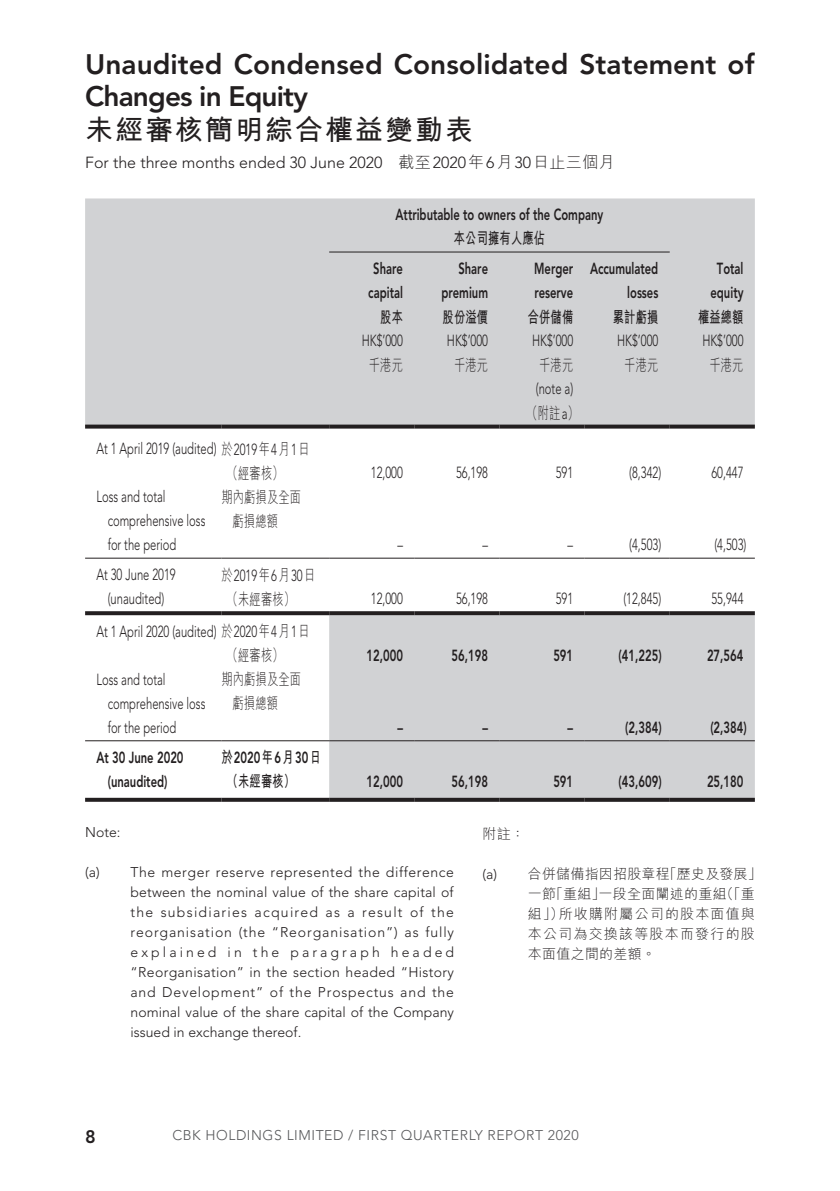
<style>
.page{position:relative;width:840px;height:1191px;background:#fff}
.page>*{position:absolute;margin:0;border:0;box-sizing:border-box;transform-origin:0 0}
.t1{font:800 28px/32px "Avenir LT Std";color:#231f20}
.t2{font:700 28px "M Hei HK";letter-spacing:.07em;color:#231f20}
.t3{font:800 18px "Avenir LT Std";color:#231f20}
._50_Table_txt{font:300 16px "Avenir LT Std";color:#231f20;scale:.7 1}
._50_Table_txt-2{font:800 16px "Avenir LT Std";color:#231f20;scale:.7 1}
._50_Table_txt-3{font:300 16px "M Hei HK";letter-spacing:.02em;color:#231f20;scale:.7 1}
._50_Table_txt-4{font:300 16px "Avenir LT Std";color:#231f20}
._50_Table_txt-5{font:700 16px "M Hei HK";letter-spacing:.02em;color:#231f20;scale:.7 1}
._06_Notes_E{font:300 14px/20px "Avenir LT Std";color:#231f20;text-align:justify}
._006_Notes_C{font:300 14px/20px "M Hei HK";letter-spacing:.02em;color:#231f20}
.t4{font:300 14px "Avenir LT Std";letter-spacing:.04em;color:#57585a}
.s1{font-family:"M Hei HK"}
.s2{font-family:"Avenir LT Std"}
.s3{font-family:"M Hei HK";font-weight:700}
</style>
<div class="page">
<svg style="left:85px;top:198px;width:669px;height:599px;fill:#d1d2d4"></svg>
<svg style="left:85px;top:424px;width:136px;height:4px"></svg>
<svg style="left:221px;top:424px;width:108px;height:4px"></svg>
<svg style="left:329px;top:424px;width:85px;height:4px"></svg>
<svg style="left:414px;top:424px;width:85px;height:4px"></svg>
<svg style="left:499px;top:424px;width:85px;height:4px"></svg>
<svg style="left:584px;top:424px;width:85px;height:4px"></svg>
<svg style="left:669px;top:424px;width:85px;height:4px"></svg>
<hr style="left:329px;top:251px;width:340px;height:1px;background:#231f20">
<hr style="left:85px;top:557px;width:136px;height:1px;background:#231f20">
<hr style="left:221px;top:557px;width:108px;height:1px;background:#231f20">
<hr style="left:329px;top:557px;width:85px;height:1px;background:#231f20">
<hr style="left:414px;top:557px;width:85px;height:1px;background:#231f20">
<hr style="left:499px;top:557px;width:85px;height:1px;background:#231f20">
<hr style="left:584px;top:557px;width:85px;height:1px;background:#231f20">
<hr style="left:669px;top:557px;width:85px;height:1px;background:#231f20">
<svg style="left:85px;top:611px;width:136px;height:4px"></svg>
<svg style="left:221px;top:611px;width:108px;height:4px"></svg>
<svg style="left:329px;top:611px;width:85px;height:4px"></svg>
<svg style="left:414px;top:611px;width:85px;height:4px"></svg>
<svg style="left:499px;top:611px;width:85px;height:4px"></svg>
<svg style="left:584px;top:611px;width:85px;height:4px"></svg>
<svg style="left:669px;top:611px;width:85px;height:4px"></svg>
<hr style="left:85px;top:740px;width:136px;height:1px;background:#231f20">
<hr style="left:221px;top:740px;width:108px;height:1px;background:#231f20">
<hr style="left:329px;top:740px;width:85px;height:1px;background:#231f20">
<hr style="left:414px;top:740px;width:85px;height:1px;background:#231f20">
<hr style="left:499px;top:740px;width:85px;height:1px;background:#231f20">
<hr style="left:584px;top:740px;width:85px;height:1px;background:#231f20">
<hr style="left:669px;top:740px;width:85px;height:1px;background:#231f20">
<svg style="left:85px;top:797px;width:136px;height:4px"></svg>
<svg style="left:221px;top:797px;width:108px;height:4px"></svg>
<svg style="left:329px;top:797px;width:85px;height:4px"></svg>
<svg style="left:414px;top:797px;width:85px;height:4px"></svg>
<svg style="left:499px;top:797px;width:85px;height:4px"></svg>
<svg style="left:584px;top:797px;width:85px;height:4px"></svg>
<svg style="left:669px;top:797px;width:85px;height:4px"></svg>
<p class="t1" style="left:85px;top:49px;width:670px">Unaudited Condensed Consolidated Statement of<br>Changes in Equity</p>
<p class="t2" style="left:85px;top:109px;width:389px">未經審核簡明綜合權益變動表</p>
<p class="_50_Table_txt-4" style="left:85px;top:153px;width:530px">For the three months ended 30 June 2020 <span class="s1">截至</span>2020<span class="s1">年</span>6<span class="s1">月</span>30<span class="s1">日止三個月</span></p>
<p class="_50_Table_txt-2" style="left:395px;top:205px;width:298px">Attributable to owners of the Company</p>
<p class="_50_Table_txt-5" style="left:453px;top:227px;width:132px">本公司擁有人應佔</p>
<p class="_50_Table_txt-2" style="left:373px;top:259px;width:44px">Share</p>
<p class="_50_Table_txt-2" style="left:368px;top:283px;width:51px">capital</p>
<p class="_50_Table_txt-2" style="left:458px;top:259px;width:44px">Share</p>
<p class="_50_Table_txt-2" style="left:441px;top:283px;width:68px">premium</p>
<p class="_50_Table_txt-2" style="left:589px;top:259px;width:99px">Accumulated</p>
<p class="_50_Table_txt-2" style="left:627px;top:283px;width:46px">losses</p>
<p class="_50_Table_txt-2" style="left:534px;top:259px;width:57px">Merger</p>
<p class="_50_Table_txt-2" style="left:534px;top:283px;width:57px">reserve</p>
<p class="_50_Table_txt-2" style="left:716px;top:259px;width:39px">Total</p>
<p class="_50_Table_txt-2" style="left:710px;top:283px;width:49px">equity</p>
<p class="_50_Table_txt-5" style="left:380px;top:305px;width:34px">股本</p>
<p class="_50_Table_txt-5" style="left:442px;top:305px;width:66px">股份溢價</p>
<p class="_50_Table_txt-5" style="left:527px;top:305px;width:66px">合併儲備</p>
<p class="_50_Table_txt-5" style="left:612px;top:305px;width:66px">累計虧損</p>
<p class="_50_Table_txt-5" style="left:697px;top:305px;width:66px">權益總額</p>
<p class="_50_Table_txt" style="left:361px;top:331px;width:60px">HK$’000</p>
<p class="_50_Table_txt" style="left:446px;top:331px;width:60px">HK$’000</p>
<p class="_50_Table_txt" style="left:531px;top:331px;width:60px">HK$’000</p>
<p class="_50_Table_txt" style="left:616px;top:331px;width:60px">HK$’000</p>
<p class="_50_Table_txt" style="left:702px;top:331px;width:60px">HK$’000</p>
<p class="_50_Table_txt-3" style="left:368px;top:356px;width:50px">千港元</p>
<p class="_50_Table_txt-3" style="left:453px;top:356px;width:50px">千港元</p>
<p class="_50_Table_txt-3" style="left:539px;top:356px;width:50px">千港元</p>
<p class="_50_Table_txt-3" style="left:624px;top:356px;width:50px">千港元</p>
<p class="_50_Table_txt-3" style="left:709px;top:356px;width:50px">千港元</p>
<p class="_50_Table_txt" style="left:535px;top:379px;width:55px">(note a)</p>
<p class="_50_Table_txt-3" style="left:526px;top:404px;width:76px">（附註<span class="s2">a</span>）</p>
<p class="_50_Table_txt" style="left:96px;top:439px;width:306px">At 1 April 2019 (audited) <span class="s1">於</span>2019<span class="s1">年</span>4<span class="s1">月</span>1<span class="s1">日</span></p>
<p class="_50_Table_txt-3" style="left:227px;top:464px;width:82px">（經審核）</p>
<p class="_50_Table_txt" style="left:370px;top:463px;width:47px">12,000</p>
<p class="_50_Table_txt" style="left:456px;top:463px;width:47px">56,198</p>
<p class="_50_Table_txt" style="left:555px;top:463px;width:26px">591</p>
<p class="_50_Table_txt" style="left:628px;top:463px;width:47px">(8,342)</p>
<p class="_50_Table_txt" style="left:711px;top:463px;width:47px">60,447</p>
<p class="_50_Table_txt" style="left:96px;top:487px;width:100px">Loss and total</p>
<p class="_50_Table_txt" style="left:108px;top:511px;width:141px">comprehensive loss</p>
<p class="_50_Table_txt" style="left:108px;top:535px;width:100px">for the period</p>
<p class="_50_Table_txt-3" style="left:221px;top:488px;width:115px">期內虧損及全面</p>
<p class="_50_Table_txt-3" style="left:232px;top:512px;width:66px">虧損總額</p>
<p class="_50_Table_txt" style="left:397px;top:535px;width:9px">–</p>
<p class="_50_Table_txt" style="left:482px;top:535px;width:9px">–</p>
<p class="_50_Table_txt" style="left:567px;top:535px;width:9px">–</p>
<p class="_50_Table_txt" style="left:628px;top:535px;width:47px">(4,503)</p>
<p class="_50_Table_txt" style="left:714px;top:535px;width:47px">(4,503)</p>
<p class="_50_Table_txt" style="left:221px;top:565px;width:136px"><span class="s1">於</span>2019<span class="s1">年</span>6<span class="s1">月</span>30<span class="s1">日</span></p>
<p class="_50_Table_txt-3" style="left:227px;top:590px;width:98px">（未經審核）</p>
<p class="_50_Table_txt" style="left:370px;top:589px;width:47px">12,000</p>
<p class="_50_Table_txt" style="left:456px;top:589px;width:47px">56,198</p>
<p class="_50_Table_txt" style="left:555px;top:589px;width:26px">591</p>
<p class="_50_Table_txt" style="left:623px;top:589px;width:56px">(12,845)</p>
<p class="_50_Table_txt" style="left:711px;top:589px;width:47px">55,944</p>
<p class="_50_Table_txt" style="left:96px;top:621px;width:306px">At 1 April 2020 (audited) <span class="s1">於</span>2020<span class="s1">年</span>4<span class="s1">月</span>1<span class="s1">日</span></p>
<p class="_50_Table_txt-3" style="left:227px;top:647px;width:82px">（經審核）</p>
<p class="_50_Table_txt-2" style="left:366px;top:645px;width:54px">12,000</p>
<p class="_50_Table_txt-2" style="left:451px;top:645px;width:54px">56,198</p>
<p class="_50_Table_txt-2" style="left:553px;top:645px;width:30px">591</p>
<p class="_50_Table_txt-2" style="left:618px;top:645px;width:63px">(41,225)</p>
<p class="_50_Table_txt-2" style="left:706px;top:645px;width:54px">27,564</p>
<p class="_50_Table_txt" style="left:96px;top:669px;width:100px">Loss and total</p>
<p class="_50_Table_txt" style="left:108px;top:693px;width:141px">comprehensive loss</p>
<p class="_50_Table_txt" style="left:108px;top:717px;width:100px">for the period</p>
<p class="_50_Table_txt" style="left:96px;top:565px;width:115px">At 30 June 2019</p>
<p class="_50_Table_txt" style="left:108px;top:589px;width:82px">(unaudited)</p>
<p class="_50_Table_txt-3" style="left:221px;top:671px;width:115px">期內虧損及全面</p>
<p class="_50_Table_txt-3" style="left:232px;top:695px;width:66px">虧損總額</p>
<p class="_50_Table_txt-2" style="left:397px;top:717px;width:9px">–</p>
<p class="_50_Table_txt-2" style="left:482px;top:717px;width:9px">–</p>
<p class="_50_Table_txt-2" style="left:567px;top:717px;width:9px">–</p>
<p class="_50_Table_txt-2" style="left:624px;top:717px;width:54px">(2,384)</p>
<p class="_50_Table_txt-2" style="left:710px;top:717px;width:54px">(2,384)</p>
<p class="_50_Table_txt-2" style="left:96px;top:747px;width:126px">At 30 June 2020</p>
<p class="_50_Table_txt-2" style="left:108px;top:771px;width:87px">(unaudited)</p>
<p class="_50_Table_txt-2" style="left:221px;top:748px;width:144px"><span class="s3">於</span>2020<span class="s3">年</span>6<span class="s3">月</span>30<span class="s3">日</span></p>
<p class="_50_Table_txt-5" style="left:227px;top:769px;width:98px">（未經審核）</p>
<p class="_50_Table_txt-2" style="left:366px;top:771px;width:54px">12,000</p>
<p class="_50_Table_txt-2" style="left:451px;top:771px;width:54px">56,198</p>
<p class="_50_Table_txt-2" style="left:553px;top:771px;width:30px">591</p>
<p class="_50_Table_txt-2" style="left:618px;top:771px;width:63px">(43,609)</p>
<p class="_50_Table_txt-2" style="left:706px;top:771px;width:54px">25,180</p>
<p class="_06_Notes_E" style="left:85px;top:822px;width:37px">Note:</p>
<p class="_06_Notes_E" style="left:130px;top:862px;width:325px;text-indent:-45px">(a) The merger reserve represented the difference between the nominal value of the share capital of the subsidiaries acquired as a result of the reorganisation (the “Reorganisation”) as fully explained in the paragraph headed “Reorganisation” in the section headed “History and Development” of the Prospectus and the nominal value of the share capital of the Company issued in exchange thereof.</p>
<p class="_006_Notes_C" style="left:482px;top:824px;width:44px">附註：</p>
<p class="_006_Notes_C" style="left:527px;top:864px;width:235px;text-indent:-45px"><span class="s2">(a)</span> 合併儲備指因招股章程「歷史及發展」一節「重組」一段全面闡述的重組（「重組」）所收購附屬公司的股本面值與本公司為交換該等股本而發行的股本面值之間的差額。</p>
<p class="t3" style="left:85px;top:1126px;width:12px">8</p>
<p class="t4" style="left:172px;top:1127px;width:407px">CBK HOLDINGS LIMITED / FIRST QUARTERLY REPORT 2020</p>
</div>
